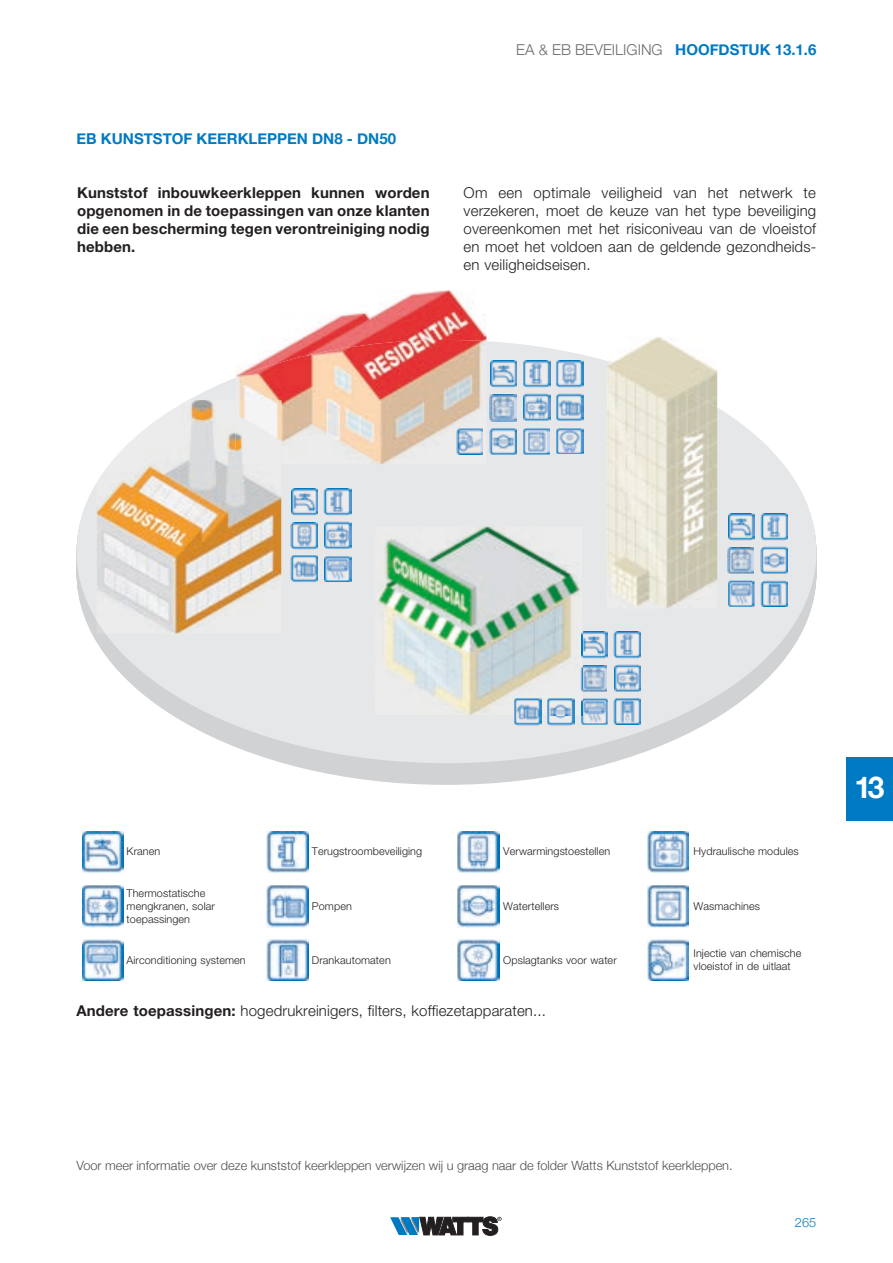
<style>
.page{position:relative;width:893px;height:1263px;background:#fff}
.page>*{position:absolute;margin:0;border:0;box-sizing:border-box;transform-origin:0 0}
.t1{font:700 30px "Helvetica Neue";color:#fff}
.t2{font:300 15px/18px "Helvetica Neue LT Std";letter-spacing:.01em;color:#231f20;text-align:justify}
.t3{font:700 15px/18px "Helvetica Neue LT Std";letter-spacing:.01em;color:#231f20;text-align:justify}
.t4{font:300 15px "Helvetica Neue";color:#6c6d70}
.t5{font:700 15px "Helvetica Neue";color:#007ac2}
.t6{font:300 12.75px "Helvetica Neue";color:#4b4c4d}
.t7{font:300 12.75px "Helvetica Neue";color:#007ac2}
.t8{font:300 10.8px/13px "Helvetica Neue LT Std";letter-spacing:.01em;color:#231f20}
.s1{font-weight:700;color:#007ac2}
.s2{font-weight:700}
</style>
<div class="page">
<svg style="left:390px;top:1217px;width:112px;height:18px"></svg>
<div style="left:846px;top:757px;width:47px;height:63px;background:#007ac2"></div>
<div style="left:77px;top:362px;width:739px;height:423px;background:#d1d2d4;border-radius:50%"></div>
<div style="left:77px;top:340px;width:739px;height:423px;background:#e6e7e9;border-radius:50%"></div>
<img style="left:377px;top:526px;width:203px;height:189px">
<img style="left:97px;top:400px;width:184px;height:233px">
<img style="left:285px;top:290px;width:201px;height:50px">
<img style="left:235px;top:340px;width:251px;height:124px">
<img style="left:235px;top:400px;width:46px;height:64px">
<img style="left:615px;top:337px;width:87px;height:24px">
<img style="left:607px;top:361px;width:110px;height:247px">
<img style="left:491px;top:361px;width:26px;height:26px">
<img style="left:523px;top:361px;width:27px;height:26px">
<img style="left:556px;top:361px;width:27px;height:26px">
<img style="left:490px;top:395px;width:26px;height:26px">
<img style="left:524px;top:394px;width:26px;height:27px">
<img style="left:556px;top:394px;width:27px;height:27px">
<img style="left:523px;top:428px;width:26px;height:27px">
<img style="left:556px;top:428px;width:27px;height:26px">
<img style="left:490px;top:428px;width:27px;height:27px">
<img style="left:457px;top:427px;width:26px;height:27px">
<img style="left:292px;top:489px;width:26px;height:26px">
<img style="left:324px;top:489px;width:27px;height:26px">
<img style="left:291px;top:522px;width:27px;height:27px">
<img style="left:325px;top:522px;width:26px;height:27px">
<img style="left:291px;top:555px;width:27px;height:28px">
<img style="left:325px;top:556px;width:26px;height:26px">
<img style="left:582px;top:632px;width:26px;height:26px">
<svg style="left:581px;top:632px;width:1px;height:26px"></svg>
<img style="left:614px;top:632px;width:27px;height:26px">
<img style="left:580px;top:665px;width:27px;height:27px">
<img style="left:615px;top:665px;width:26px;height:27px">
<img style="left:581px;top:698px;width:27px;height:27px">
<svg style="left:581px;top:698px;width:1px;height:17px"></svg>
<img style="left:614px;top:698px;width:27px;height:26px">
<img style="left:547px;top:698px;width:27px;height:27px">
<img style="left:514px;top:698px;width:27px;height:27px">
<img style="left:728px;top:514px;width:26px;height:26px">
<img style="left:727px;top:547px;width:27px;height:27px">
<img style="left:761px;top:547px;width:27px;height:27px">
<img style="left:728px;top:580px;width:26px;height:27px">
<img style="left:761px;top:580px;width:27px;height:26px">
<img style="left:761px;top:514px;width:27px;height:26px">
<img style="left:83px;top:831px;width:41px;height:41px">
<img style="left:457px;top:831px;width:42px;height:41px">
<img style="left:267px;top:831px;width:42px;height:41px">
<img style="left:647px;top:831px;width:41px;height:41px">
<img style="left:83px;top:885px;width:41px;height:42px">
<img style="left:457px;top:885px;width:42px;height:42px">
<img style="left:267px;top:885px;width:42px;height:42px">
<img style="left:647px;top:885px;width:41px;height:42px">
<img style="left:83px;top:940px;width:41px;height:40px">
<img style="left:457px;top:940px;width:42px;height:40px">
<img style="left:647px;top:940px;width:41px;height:41px">
<img style="left:267px;top:940px;width:42px;height:40px">
<p class="t5" style="left:77px;top:129px;width:321px">EB KUNSTSTOF KEERKLEPPEN DN8 - DN50</p>
<p class="t4" style="left:516px;top:41px;width:302px">EA &amp; EB BEVEILIGING <span class="s1">HOOFDSTUK 13.1.6</span></p>
<p class="t3" style="left:77px;top:183px;width:354px">Kunststof inbouwkeerkleppen kunnen worden opgenomen in de toepassingen van onze klanten die een bescherming tegen verontreiniging nodig hebben.</p>
<p class="t2" style="left:464px;top:183px;width:354px">Om een optimale veiligheid van het netwerk te verzekeren, moet de keuze van het type beveiliging overeenkomen met het risiconiveau van de vloeistof en moet het voldoen aan de geldende gezondheids&shy;en veiligheidseisen.</p>
<p class="t8" style="left:127px;top:845px;width:35px">Kranen</p>
<p class="t8" style="left:312px;top:845px;width:112px">Terugstroombeveiliging</p>
<p class="t8" style="left:503px;top:845px;width:108px">Verwarmingstoestellen</p>
<p class="t8" style="left:693px;top:845px;width:107px">Hydraulische modules</p>
<p class="t8" style="left:127px;top:887px;width:90px">Thermostatische mengkranen, solar toepassingen</p>
<p class="t8" style="left:312px;top:899px;width:42px">Pompen</p>
<p class="t8" style="left:503px;top:899px;width:57px">Watertellers</p>
<p class="t8" style="left:693px;top:899px;width:68px">Wasmachines</p>
<p class="t8" style="left:127px;top:953px;width:121px">Airconditioning systemen</p>
<p class="t8" style="left:312px;top:953px;width:80px">Drankautomaten</p>
<p class="t8" style="left:503px;top:953px;width:115px">Opslagtanks voor water</p>
<p class="t8" style="left:693px;top:947px;width:109px">Injectie van chemische vloeistof in de uitlaat</p>
<p class="t2" style="left:76px;top:1001px;width:471px"><span class="s2">Andere toepassingen:</span> hogedrukreinigers, filters, koffiezetapparaten...</p>
<h1 class="t1" style="left:854px;top:768px;width:32px">13</h1>
<p class="t6" style="left:77px;top:1158px;width:658px">Voor meer informatie over deze kunststof keerkleppen verwijzen wij u graag naar de folder Watts Kunststof keerkleppen.</p>
<p class="t7" style="left:795px;top:1215px;width:23px">265</p>
</div>
